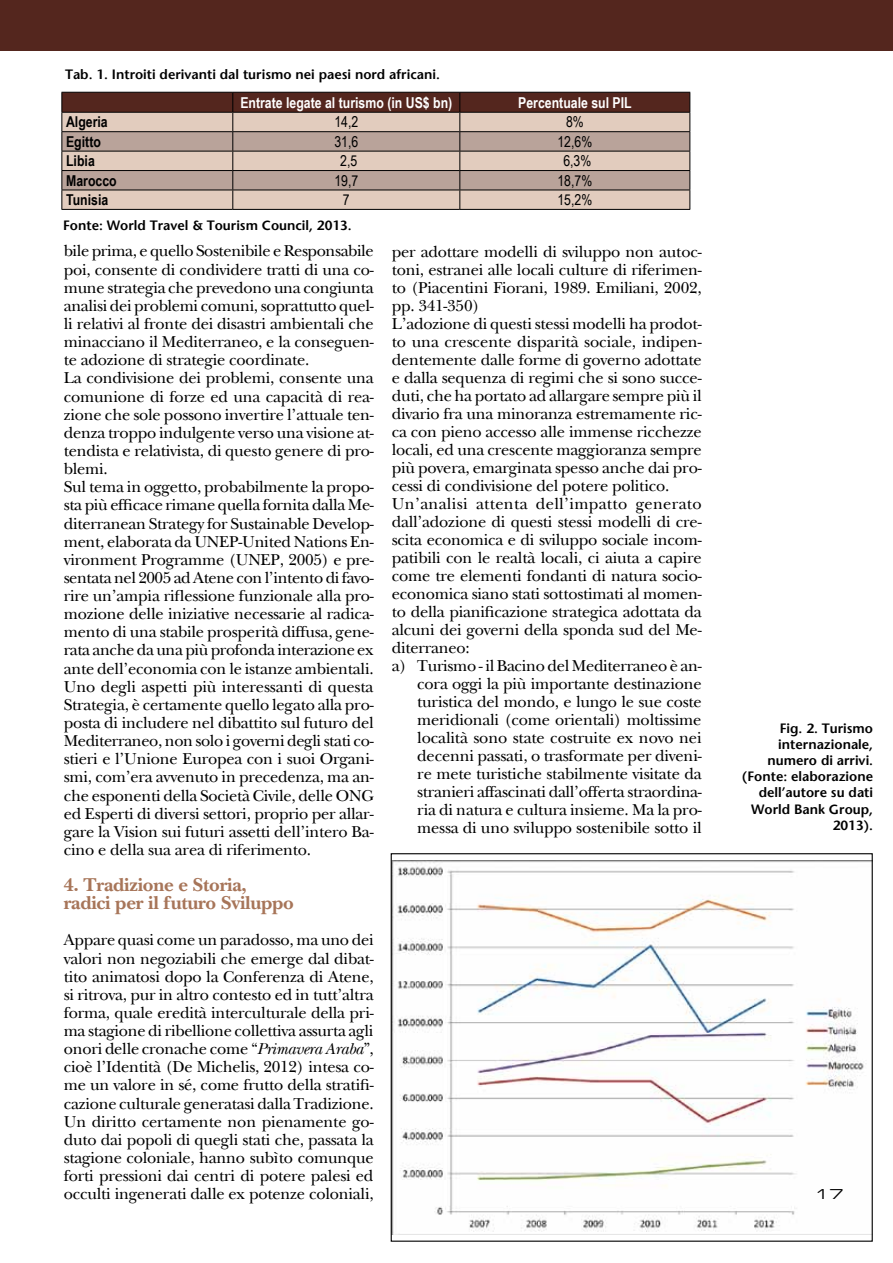
<style>
.page{position:relative;width:893px;height:1263px;background:#fff}
.page>*{position:absolute;margin:0;border:0;box-sizing:border-box;transform-origin:0 0}
.t1{font:700 19.5px/18.1px "New Baskerville";letter-spacing:-.015em;color:#a77559}
.t2{font:16.5px/18.1px "New Baskerville";letter-spacing:-.015em;color:#000;text-align:justify}
.t3{font:16.5px "New Baskerville";letter-spacing:.02em;color:#000}
.t4{font:16.5px "New Baskerville";letter-spacing:-.015em;color:#000}
.t5{font:700 15px "Arial Narrow";color:#fff}
.t6{font:15px "Arial Narrow";color:#000}
.t7{font:700 15px "Arial Narrow";color:#000}
.t8{font:600 13.5px/16.2px "Stone Sans";color:#000;text-align:right}
.t9{font:13.5px "Eurostile Extended Two";color:#000;scale:1.11 1}
.s1{font-style:inherit}
.s2{font-style:italic}
</style>
<div class="page">
<div style="left:0;top:0;width:893px;height:51px;background:#54261e"></div>
<hr style="left:61px;top:209px;width:172px;height:1px;background:#000">
<hr style="left:233px;top:209px;width:227px;height:1px;background:#000">
<hr style="left:460px;top:209px;width:230px;height:1px;background:#000">
<svg style="left:61px;top:92px;width:629px;height:117px;background:#b2998f"></svg>
<hr style="left:61px;top:151px;width:172px;height:1px;background:#000">
<hr style="left:233px;top:151px;width:227px;height:1px;background:#000">
<hr style="left:460px;top:151px;width:230px;height:1px;background:#000">
<img style="left:393px;top:860px;width:478px;height:374px">
<p class="t8" style="left:65px;top:66px;width:376px">Tab. 1. Introiti derivanti dal turismo nei paesi nord africani.</p>
<p class="t5" style="left:240px;top:91px;width:213px">Entrate legate al turismo (in US$ bn)</p>
<p class="t5" style="left:518px;top:91px;width:115px">Percentuale sul PIL</p>
<p class="t7" style="left:66px;top:111px;width:43px">Algeria</p>
<p class="t6" style="left:334px;top:111px;width:25px">14,2</p>
<p class="t6" style="left:566px;top:111px;width:19px">8%</p>
<p class="t7" style="left:66px;top:130px;width:36px">Egitto</p>
<p class="t6" style="left:334px;top:131px;width:25px">31,6</p>
<p class="t6" style="left:557px;top:131px;width:36px">12,6%</p>
<p class="t7" style="left:66px;top:150px;width:30px">Libia</p>
<p class="t6" style="left:340px;top:150px;width:19px">2,5</p>
<p class="t6" style="left:563px;top:150px;width:30px">6,3%</p>
<p class="t7" style="left:66px;top:169px;width:52px">Marocco</p>
<p class="t6" style="left:334px;top:169px;width:25px">19,7</p>
<p class="t6" style="left:557px;top:169px;width:36px">18,7%</p>
<p class="t7" style="left:66px;top:188px;width:44px">Tunisia</p>
<p class="t6" style="left:343px;top:189px;width:8px">7</p>
<p class="t6" style="left:557px;top:189px;width:36px">15,2%</p>
<p class="t8" style="left:63px;top:217px;width:290px">Fonte: World Travel &amp; Tourism Council, 2013.</p>
<p class="t2" style="left:64px;top:242px;width:312px;text-align:left">bile prima, e quello Sostenibile e Responsabile poi, consente di condividere tratti di una co&shy;mune strategia che prevedono una congiunta analisi dei problemi comuni, soprattutto quel&shy;li relativi al fronte dei disastri ambientali che minacciano il Mediterraneo, e la conseguen&shy;te adozione di strategie coordinate.<br>La condivisione dei problemi, consente una comunione di forze ed una capacità di rea&shy;zione che sole possono invertire l’attuale ten&shy;denza troppo indulgente verso una visione at&shy;tendista e relativista, di questo genere di pro&shy;blemi.<br>Sul tema in oggetto, probabilmente la propo&shy;sta più efficace rimane quella fornita dalla Me&shy;diterranean Strategy for Sustainable Develop&shy;ment, elaborata da UNEP</p>
<p class="t2" style="left:64px;top:532px;width:312px;text-indent:175px">-United Nations En&shy;vironment Programme (<span class="s1">UNEP, 2005</span>) e pre&shy;sentata nel 2005 ad Atene con l’intento di favo&shy;rire un’ampia riflessione funzionale alla pro&shy;mozione delle iniziative necessarie al radica&shy;mento di una stabile prosperità diffusa, gene&shy;rata anche da una più profonda interazione ex ante dell’economia con le istanze ambientali.<br>Uno degli aspetti più interessanti di questa Strategia, è certamente quello legato alla pro&shy;posta di includere nel dibattito sul futuro del Mediterraneo, non solo i governi degli stati co&shy;stieri e l’Unione Europea con i suoi Organi&shy;smi, com’era avvenuto in precedenza, ma an&shy;che esponenti della Società Civile, delle ONG ed Esperti di diversi settori, proprio per allar&shy;gare la Vision sui futuri assetti dell’intero Ba&shy;cino e della sua area di riferimento.</p>
<p class="t1" style="left:64px;top:876px;width:232px">4. Tradizione e Storia, radici per il futuro Sviluppo</p>
<p class="t2" style="left:64px;top:931px;width:312px">Appare quasi come un paradosso, ma uno dei valori non negoziabili che emerge dal dibat&shy;tito animatosi dopo la Conferenza di Atene, si ritrova, pur in altro contesto ed in tutt’altra forma, quale eredità interculturale della pri&shy;ma stagione di ribellione collettiva assurta agli onori delle cronache come “<span class="s2">Primavera Araba</span>”, cioè l’Identità (De Michelis, 2012) intesa co&shy;me un valore in sé, come frutto della stratifi&shy;cazione culturale generatasi dalla Tradizione.<br>Un diritto certamente non pienamente go&shy;duto dai popoli di quegli stati che, passata la stagione coloniale, hanno subìto comunque forti pressioni dai centri di potere palesi ed occulti ingenerati dalle ex potenze coloniali,</p>
<p class="t2" style="left:392px;top:242px;width:311px">per adottare modelli di sviluppo non autoc-</p>
<p class="t2" style="left:392px;top:260px;width:311px">toni, estranei alle locali culture di riferimen-</p>
<p class="t2" style="left:392px;top:278px;width:311px">to (Piacentini Fiorani, 1989. Emiliani, <span class="s1">2002,</span></p>
<p class="t4" style="left:392px;top:295px;width:89px"><span class="s1">pp</span>. 341-350<span class="s1">)</span></p>
<p class="t2" style="left:392px;top:314px;width:311px">L’adozione di questi stessi modelli ha prodot-</p>
<p class="t2" style="left:392px;top:332px;width:311px">to una crescente disparità sociale, indipen-</p>
<p class="t2" style="left:392px;top:350px;width:311px">dentemente dalle forme di governo adottate</p>
<p class="t2" style="left:392px;top:368px;width:311px">e dalla sequenza di regimi che si sono succe-</p>
<p class="t2" style="left:392px;top:386px;width:311px">duti, che ha portato ad allargare sempre più il</p>
<p class="t2" style="left:392px;top:404px;width:311px">divario fra una minoranza estremamente ric-</p>
<p class="t2" style="left:392px;top:422px;width:311px">ca con pieno accesso alle immense ricchezze</p>
<p class="t2" style="left:392px;top:440px;width:311px">locali, ed una crescente maggioranza sempre</p>
<p class="t2" style="left:392px;top:458px;width:311px">più povera, emarginata spesso anche dai pro-</p>
<p class="t2" style="left:392px;top:476px;width:279px">cessi di condivisione del potere politico.</p>
<p class="t3" style="left:392px;top:493px;width:312px">Un’analisi attenta dell’impatto generato</p>
<p class="t2" style="left:392px;top:512px;width:311px">dall’adozione di questi stessi modelli di cre-</p>
<p class="t2" style="left:392px;top:530px;width:311px">scita economica e di sviluppo sociale incom-</p>
<p class="t2" style="left:392px;top:548px;width:311px">patibili con le realtà locali, ci aiuta a capire</p>
<p class="t2" style="left:392px;top:566px;width:311px">come tre elementi fondanti di natura socio-</p>
<p class="t2" style="left:392px;top:584px;width:311px">economica siano stati sottostimati al momen-</p>
<p class="t2" style="left:392px;top:602px;width:311px">to della pianificazione strategica adottata da</p>
<p class="t2" style="left:392px;top:620px;width:311px">alcuni dei governi della sponda sud del Me-</p>
<p class="t2" style="left:392px;top:638px;width:80px">diterraneo:</p>
<p class="t2" style="left:392px;top:656px;width:311px">a) Turismo - il Bacino del Mediterraneo è an-</p>
<p class="t2" style="left:417px;top:674px;width:286px">cora oggi la più importante destinazione</p>
<p class="t2" style="left:417px;top:692px;width:286px">turistica del mondo, e lungo le sue coste</p>
<p class="t2" style="left:417px;top:710px;width:286px">meridionali (come orientali) moltissime</p>
<p class="t2" style="left:417px;top:728px;width:286px">località sono state costruite ex novo nei</p>
<p class="t2" style="left:417px;top:746px;width:286px">decenni passati, o trasformate per diveni-</p>
<p class="t2" style="left:417px;top:764px;width:286px">re mete turistiche stabilmente visitate da</p>
<p class="t2" style="left:417px;top:782px;width:286px">stranieri affascinati dall’offerta straordina-</p>
<p class="t2" style="left:417px;top:800px;width:286px">ria di natura e cultura insieme. Ma la pro-</p>
<p class="t2" style="left:417px;top:818px;width:286px">messa di uno sviluppo sostenibile sotto il</p>
<p class="t8" style="left:742px;top:720px;width:133px">Fig. 2. Turismo internazionale, numero di arrivi. (Fonte: elaborazione dell’autore su dati<br>World Bank Group,<br>2013).</p>
<p class="t9" style="left:815px;top:1184px;width:28px">17</p>
</div>
